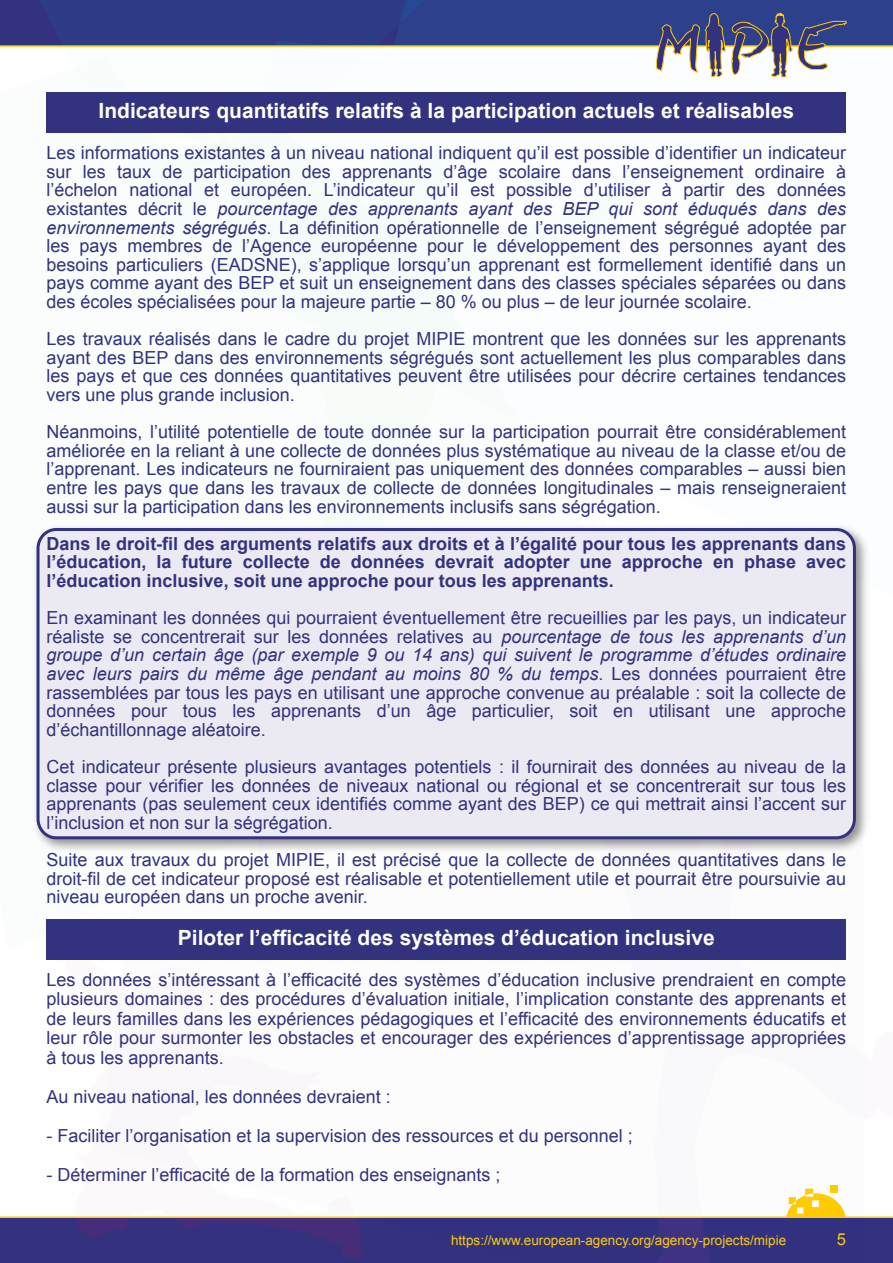
<style>
.page{position:relative;width:893px;height:1263px;background:#fff}
.page>*{position:absolute;margin:0;border:0;box-sizing:border-box;transform-origin:0 0}
.t1{font:700 21px "Arial";color:#fff}
.t2{font:18px/18.6px "Arial";color:#32327f;text-align:justify}
.t3{font:700 18px/18.6px "Arial";color:#32327f;text-align:justify}
.t4{font:16.5px "Arial";color:#ffcb05}
.t5{font:13.5px "Arial";color:#ffcb05}
.s1{font-style:italic}
</style>
<div class="page">
<div style="left:498px;top:0;width:395px;height:45px;background:#2c408c"></div>
<svg style="left:0;top:1218px;width:403px;height:45px;background:#37307d"></svg>
<svg style="left:550px;top:1218px;width:343px;height:45px;background:#333180"></svg>
<svg style="left:4px;top:0;width:494px;height:45px;background:#2d3b87"></svg>
<hr style="left:0;top:45px;width:893px;height:2px;background:#ffcb05">
<div style="left:830px;top:1185px;width:8px;height:8px;background:#ffcb05"></div>
<svg style="left:786px;top:1188px;width:60px;height:28px"></svg>
<hr style="left:0;top:1216px;width:893px;height:2px;background:#ffcb05">
<svg style="left:656px;top:8px;width:191px;height:70px"></svg>
<img style="left:34px;top:525px;width:834px;height:326px">
<div style="left:38px;top:529px;width:816px;height:309px;background:#ebe9f1;border-radius:18px"></div>
<div style="left:37px;top:528px;width:819px;height:311px;border:3px solid #32327f;border-radius:18px"></div>
<div style="left:46px;top:919px;width:800px;height:40px;background:#32327f"></div>
<div style="left:47px;top:92px;width:799px;height:41px;background:#32327f"></div>
<p class="t1" style="left:99px;top:97px;width:697px">Indicateurs quantitatifs relatifs à la participation actuels et réalisables</p>
<p class="t2" style="left:47px;top:144px;width:801px">Les informations existantes à un niveau national indiquent qu’il est possible d’identifier un indicateur sur les taux de participation des apprenants d’âge scolaire dans l’enseignement ordinaire à l’échelon national et européen. L’indicateur qu’il est possible d’utiliser à partir des données existantes décrit le <span class="s1">pourcentage des apprenants ayant des BEP qui sont éduqués dans des environnements ségrégués</span>. La définition opérationnelle de l’enseignement ségrégué adoptée par les pays membres de l’Agence européenne pour le développement des personnes ayant des besoins particuliers (EADSNE), s’applique lorsqu’un apprenant est formellement identifié dans un pays comme ayant des BEP et suit un enseignement dans des classes spéciales séparées ou dans des écoles spécialisées pour la majeure partie – 80 % ou plus – de leur journée scolaire.</p>
<p class="t2" style="left:47px;top:330px;width:801px">Les travaux réalisés dans le cadre du projet MIPIE montrent que les données sur les apprenants ayant des BEP dans des environnements ségrégués sont actuellement les plus comparables dans les pays et que ces données quantitatives peuvent être utilisées pour décrire certaines tendances vers une plus grande inclusion.</p>
<p class="t2" style="left:47px;top:423px;width:801px">Néanmoins, l’utilité potentielle de toute donnée sur la participation pourrait être considérablement améliorée en la reliant à une collecte de données plus systématique au niveau de la classe et/ou de l’apprenant. Les indicateurs ne fourniraient pas uniquement des données comparables – aussi bien entre les pays que dans les travaux de collecte de données longitudinales – mais renseigneraient aussi sur la participation dans les environnements inclusifs sans ségrégation.</p>
<p class="t3" style="left:47px;top:535px;width:801px">Dans le droit-fil des arguments relatifs aux droits et à l’égalité pour tous les apprenants dans l’éducation, la future collecte de données devrait adopter une approche en phase avec l’éducation inclusive, soit une approche pour tous les apprenants.</p>
<p class="t2" style="left:47px;top:609px;width:801px">En examinant les données qui pourraient éventuellement être recueillies par les pays, un indicateur réaliste se concentrerait sur les données relatives au <span class="s1">pourcentage de tous les apprenants d’un groupe d’un certain âge (par exemple 9 ou 14 ans) qui suivent le programme d’études ordinaire avec leurs pairs du même âge pendant au moins 80 % du temps</span>. Les données pourraient être rassemblées par tous les pays en utilisant une approche convenue au préalable : soit la collecte de données pour tous les apprenants d’un âge particulier, soit en utilisant une approche d’échantillonnage aléatoire.</p>
<p class="t2" style="left:47px;top:758px;width:801px">Cet indicateur présente plusieurs avantages potentiels : il fournirait des données au niveau de la classe pour vérifier les données de niveaux national ou régional et se concentrerait sur tous les apprenants (pas seulement ceux identifiés comme ayant des BEP) ce qui mettrait ainsi l’accent sur l’inclusion et non sur la ségrégation.</p>
<p class="t2" style="left:47px;top:851px;width:801px">Suite aux travaux du projet MIPIE, il est précisé que la collecte de données quantitatives dans le droit-fil de cet indicateur proposé est réalisable et potentiellement utile et pourrait être poursuivie au niveau européen dans un proche avenir.</p>
<p class="t1" style="left:178px;top:924px;width:538px">Piloter l’efficacité des systèmes d’éducation inclusive</p>
<p class="t2" style="left:47px;top:970px;width:801px;line-height:19.5px">Les données s’intéressant à l’efficacité des systèmes d’éducation inclusive prendraient en compte plusieurs domaines : des procédures d’évaluation initiale, l’implication constante des apprenants et de leurs familles dans les expériences pédagogiques et l’efficacité des environnements éducatifs et leur rôle pour surmonter les obstacles et encourager des expériences d’apprentissage appropriées à tous les apprenants.</p>
<p class="t2" style="left:47px;top:1087px;width:346px">Au niveau national, les données devraient :</p>
<p class="t2" style="left:47px;top:1126px;width:588px">- Faciliter l’organisation et la supervision des ressources et du personnel ;</p>
<p class="t2" style="left:47px;top:1165px;width:455px">- Déterminer l’efficacité de la formation des enseignants ;</p>
<p class="t5" style="left:451px;top:1231px;width:337px">https://www.european-agency.org/agency-projects/mipie</p>
<p class="t4" style="left:837px;top:1228px;width:11px">5</p>
</div>
